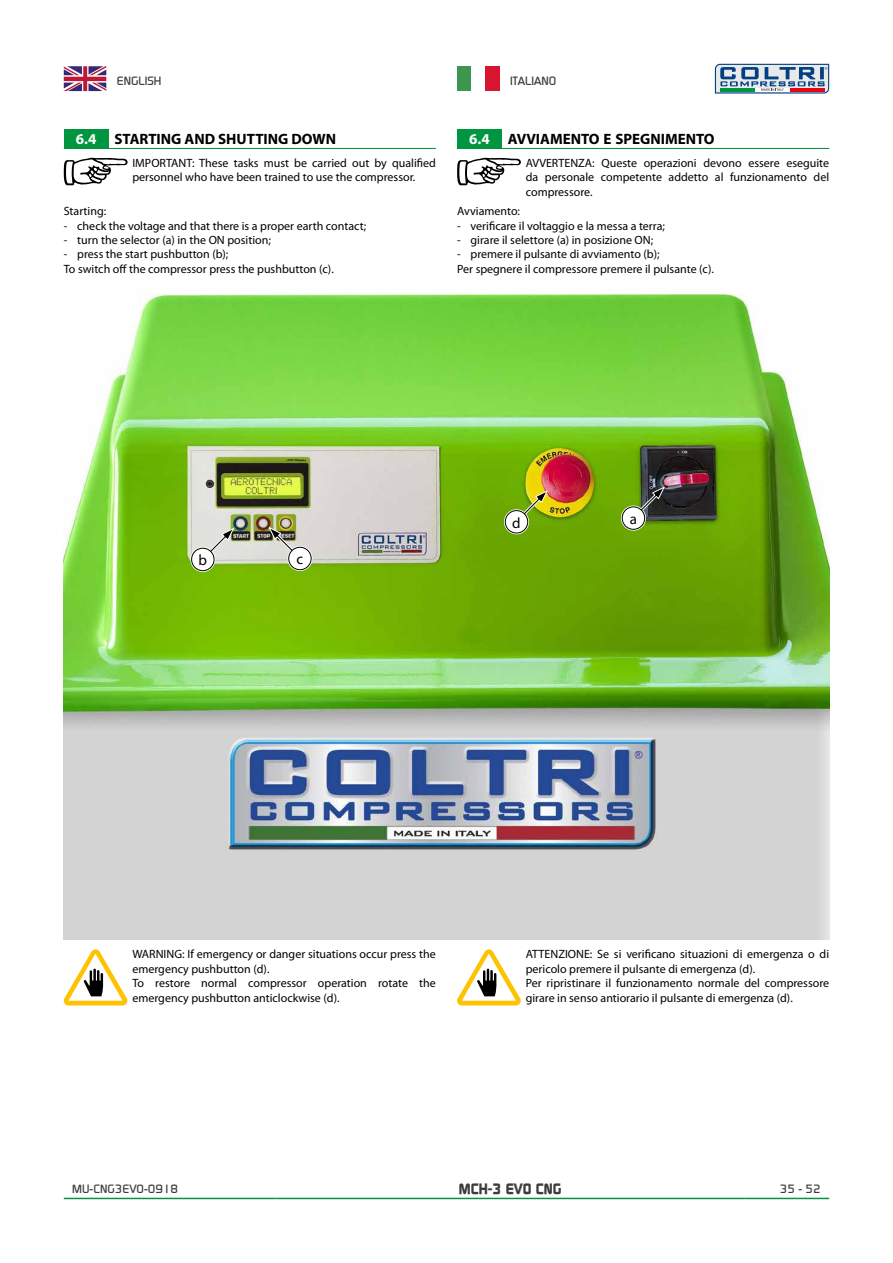
<style>
.page{position:relative;width:893px;height:1263px;background:#fff}
.page>*{position:absolute;margin:0;border:0;box-sizing:border-box;transform-origin:0 0}
.t1{font:700 15px "Myriad Pro";color:#000}
.t2{font:700 15px "Continuum";color:#3c3c3b}
.t3{font:15px "Myriad Pro";color:#000}
.t4{font:12px/14.4px "Myriad Pro";color:#000}
.t5{font:500 12px "Continuum";color:#3c3c3b}
.s1{color:#fff}
</style>
<div class="page">
<hr style="left:64px;top:1198px;width:212px;height:1px;background:#009641">
<hr style="left:276px;top:1198px;width:468px;height:1px;background:#009641">
<hr style="left:744px;top:1198px;width:85px;height:1px;background:#009641">
<svg style="left:715px;top:64px;width:114px;height:30px;background:#91a2b7"></svg>
<img style="left:64px;top:294px;width:765px;height:646px">
<div style="left:504px;top:509px;width:25px;height:25px;border:2px solid #fff;border-radius:50%"></div>
<svg style="left:515px;top:489px;width:34px;height:34px"></svg>
<div style="left:505px;top:511px;width:23px;height:22px;background:#fff;border-radius:50%"></div>
<div style="left:505px;top:510px;width:23px;height:23px;border:1px solid #000;border-radius:50%"></div>
<div style="left:621px;top:505px;width:25px;height:26px;border:2px solid #fff;border-radius:50%"></div>
<svg style="left:632px;top:486px;width:34px;height:33px"></svg>
<div style="left:622px;top:507px;width:23px;height:22px;background:#fff;border-radius:50%"></div>
<div style="left:622px;top:506px;width:23px;height:24px;border:1px solid #000;border-radius:50%"></div>
<div style="left:190px;top:547px;width:25px;height:25px;border:2px solid #fff;border-radius:50%"></div>
<svg style="left:201px;top:527px;width:34px;height:34px"></svg>
<div style="left:192px;top:548px;width:22px;height:23px;background:#fff;border-radius:50%"></div>
<div style="left:191px;top:548px;width:23px;height:23px;border:1px solid #000;border-radius:50%"></div>
<div style="left:287px;top:546px;width:25px;height:25px;border:2px solid #fff;border-radius:50%"></div>
<svg style="left:268px;top:526px;width:34px;height:34px"></svg>
<div style="left:289px;top:547px;width:22px;height:23px;background:#fff;border-radius:50%"></div>
<div style="left:288px;top:547px;width:24px;height:23px;border:1px solid #000;border-radius:50%"></div>
<svg style="left:64px;top:66px;width:42px;height:25px"></svg>
<svg style="left:64px;top:157px;width:64px;height:29px"></svg>
<div style="left:64px;top:129px;width:44px;height:19px;background:#009641"></div>
<hr style="left:64px;top:148px;width:44px;height:1px;background:#009641">
<hr style="left:108px;top:148px;width:328px;height:1px;background:#009641">
<svg style="left:64px;top:949px;width:63px;height:56px"></svg>
<div style="left:457px;top:66px;width:14px;height:25px;background:#3b974e"></div>
<div style="left:485px;top:66px;width:15px;height:25px;background:#d8142f"></div>
<svg style="left:457px;top:157px;width:64px;height:29px"></svg>
<div style="left:457px;top:129px;width:45px;height:19px;background:#009641"></div>
<hr style="left:457px;top:148px;width:45px;height:1px;background:#009641">
<hr style="left:502px;top:148px;width:327px;height:1px;background:#009641">
<svg style="left:457px;top:949px;width:64px;height:56px"></svg>
<p class="t5" style="left:117px;top:73px;width:46px">ENGLISH</p>
<p class="t5" style="left:510px;top:73px;width:48px">ITALIANO</p>
<p class="t1" style="left:76px;top:129px;width:262px"><span class="s1">6.4</span> STARTING AND SHUTTING DOWN</p>
<p class="t1" style="left:469px;top:129px;width:247px"><span class="s1">6.4</span> AVVIAMENTO E SPEGNIMENTO</p>
<p class="t4" style="left:132px;top:155px;width:305px">IMPORTANT: These tasks must be carried out by qualified personnel who have been trained to use the compressor.</p>
<p class="t4" style="left:526px;top:155px;width:305px;text-align:justify">AVVERTENZA: Queste operazioni devono essere eseguite da personale competente addetto al funzionamento del compressore.</p>
<p class="t4" style="left:64px;top:204px;width:44px">Starting:</p>
<p class="t4" style="left:64px;top:218px;width:304px">- check the voltage and that there is a proper earth contact;</p>
<p class="t4" style="left:64px;top:233px;width:209px">- turn the selector (a) in the ON position;</p>
<p class="t4" style="left:64px;top:247px;width:272px">- press the start pushbutton (b);<br>To switch off the compressor press the pushbutton (c).</p>
<p class="t4" style="left:457px;top:204px;width:64px">Avviamento:</p>
<p class="t4" style="left:457px;top:218px;width:209px">- verificare il voltaggio e la messa a terra;</p>
<p class="t4" style="left:457px;top:233px;width:198px">- girare il selettore (a) in posizione ON;</p>
<p class="t4" style="left:457px;top:247px;width:258px">- premere il pulsante di avviamento (b);<br>Per spegnere il compressore premere il pulsante (c).</p>
<p class="t3" style="left:199px;top:551px;width:10px">b</p>
<p class="t3" style="left:297px;top:550px;width:8px">c</p>
<p class="t3" style="left:512px;top:513px;width:10px">d</p>
<p class="t3" style="left:630px;top:510px;width:9px">a</p>
<p class="t4" style="left:132px;top:947px;width:305px">WARNING: If emergency or danger situations occur press the emergency pushbutton (d).<br>To restore normal compressor operation rotate the emergency pushbutton anticlockwise (d).</p>
<p class="t4" style="left:526px;top:947px;width:305px">ATTENZIONE: Se si verificano situazioni di emergenza o di pericolo premere il pulsante di emergenza (d).<br>Per ripristinare il funzionamento normale del compressore girare in senso antiorario il pulsante di emergenza (d).</p>
<p class="t5" style="left:72px;top:1181px;width:107px">MU-CNG3EVO-0918</p>
<p class="t2" style="left:459px;top:1178px;width:104px">MCH-3 EVO CNG</p>
<p class="t5" style="left:780px;top:1181px;width:42px">35 - 52</p>
</div>
